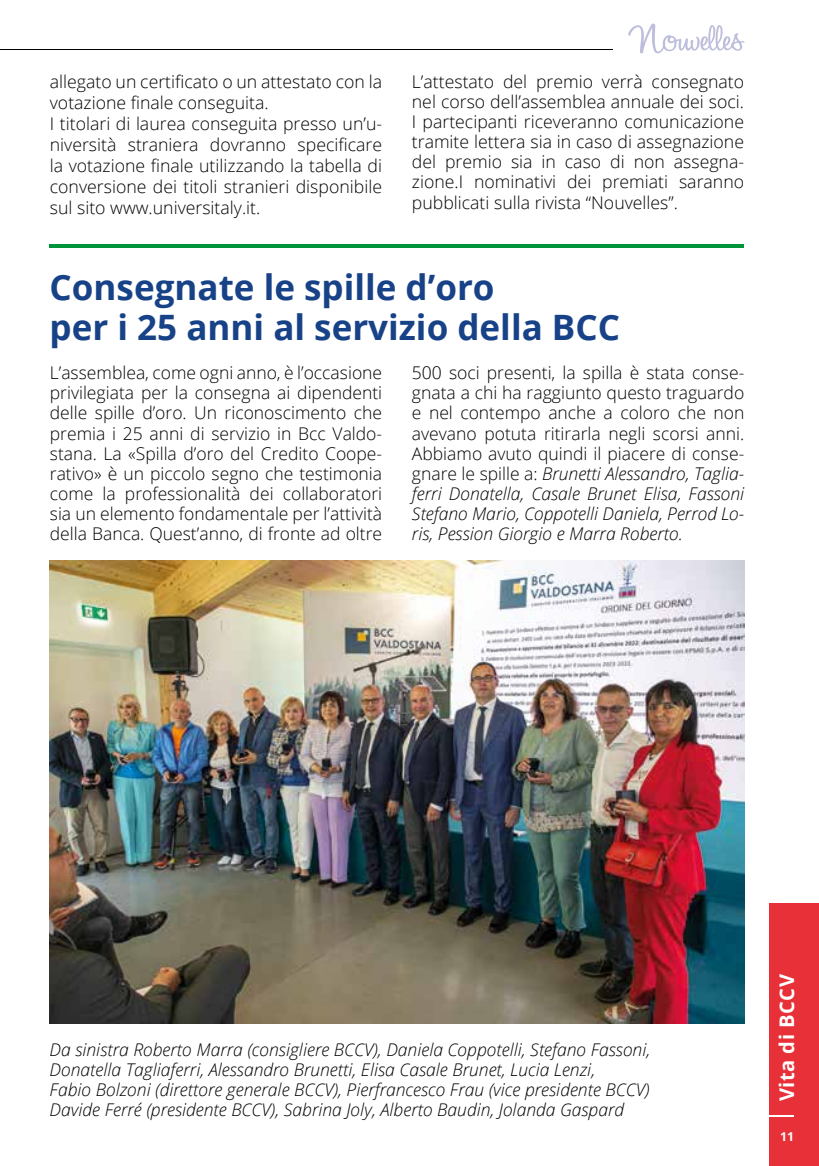
<style>
.page{position:relative;width:819px;height:1166px;background:#fff}
.page>*{position:absolute;margin:0;border:0;box-sizing:border-box;transform-origin:0 0}
.t1{font:700 35px/40.2px "Open Sans";color:#184287}
.t2{font:700 20.12px "Open Sans";letter-spacing:.025em;color:#fff}
.t3{font:300 17.5px/20.1px "Open Sans";color:#000;text-align:justify}
.t4{font:italic 300 17.5px/20.1px "Open Sans";color:#000}
.t5{font:700 12.25px "Open Sans";color:#fff}
.s1{font-style:italic}
</style>
<div class="page">
<svg style="left:628px;top:24px;width:116px;height:29px"></svg>
<hr style="left:0;top:50px;width:613px;height:1px;background:#000">
<img style="left:50px;top:561px;width:694px;height:462px">
<hr style="left:49px;top:244px;width:695px;height:3px;background:#00933a">
<div style="left:769px;top:903px;width:50px;height:263px;background:#e73037"></div>
<hr style="left:769px;top:1115px;width:25px;height:2px;background:#fff">
<p class="t3" style="left:50px;top:70px;width:334px;line-height:21px;text-align:left">allegato un certificato o un attestato con la votazione finale conseguita.<br>I titolari di laurea conseguita presso un’u&shy;niversità straniera dovranno specificare la votazione finale utilizzando la tabella di conversione dei titoli stranieri disponibile sul sito www.universitaly.it.</p>
<p class="t3" style="left:412px;top:71px;width:334px">L’attestato del premio verrà consegnato nel corso dell’assemblea annuale dei soci.<br>I partecipanti riceveranno comunicazione tramite lettera sia in caso di assegnazione del premio sia in caso di non assegna&shy;zione.I nominativi dei premiati saranno pubblicati sulla rivista “Nouvelles”.</p>
<h1 class="t1" style="left:50px;top:266px;width:572px">Consegnate le spille d’oro<br>per i 25 anni al servizio della BCC</h1>
<p class="t3" style="left:50px;top:362px;width:334px">L’assemblea, come ogni anno, è l’occasione privilegiata per la consegna ai dipendenti delle spille d’oro. Un riconoscimento che premia i 25 anni di servizio in Bcc Valdo&shy;stana. La «Spilla d’oro del Credito Coope&shy;rativo» è un piccolo segno che testimonia come la professionalità dei collaboratori sia un elemento fondamentale per l’attività della Banca. Quest’anno, di fronte ad oltre</p>
<p class="t3" style="left:412px;top:362px;width:334px">500 soci presenti, la spilla è stata conse&shy;gnata a chi ha raggiunto questo traguardo e nel contempo anche a coloro che non avevano potuta ritirarla negli scorsi anni.<br>Abbiamo avuto quindi il piacere di conse&shy;gnare le spille a: <span class="s1">Brunetti Alessandro, Taglia&shy;ferri Donatella, Casale Brunet Elisa, Fassoni Stefano Mario, Coppotelli Daniela, Perrod Lo&shy;ris, Pession Giorgio e Marra Roberto.</span></p>
<p class="t4" style="left:50px;top:1039px;width:602px">Da sinistra Roberto Marra (consigliere BCCV), Daniela Coppotelli, Stefano Fassoni, Donatella Tagliaferri, Alessandro Brunetti, Elisa Casale Brunet, Lucia Lenzi,<br>Fabio Bolzoni (direttore generale BCCV), Pierfrancesco Frau (vice presidente BCCV)<br>Davide Ferré (presidente BCCV), Sabrina Joly, Alberto Baudin, Jolanda Gaspard</p>
<p class="t2" style="left:772px;top:1101px;width:129px;rotate:-90deg">Vita di BCCV</p>
<p class="t5" style="left:780px;top:1127px;width:15px">11</p>
</div>
